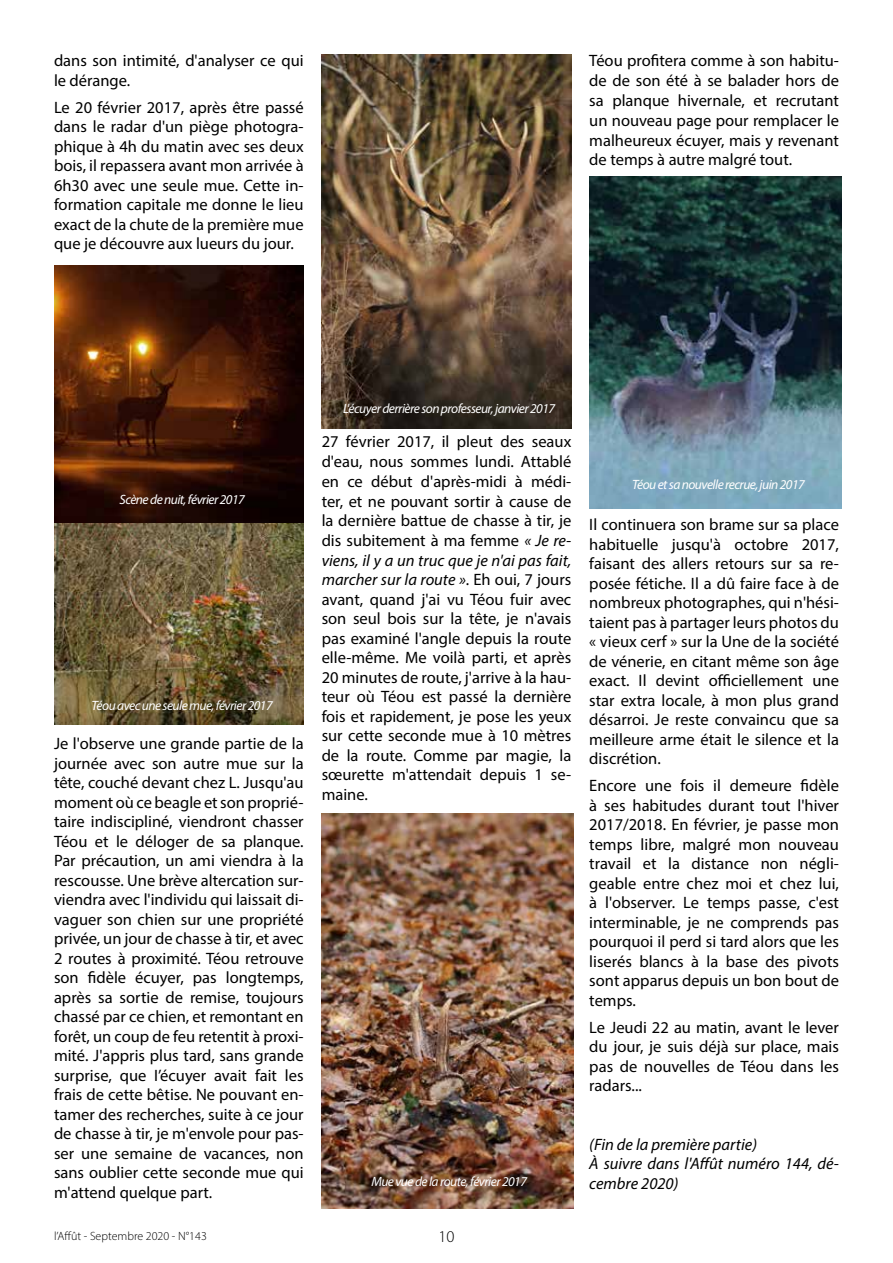
<style>
.page{position:relative;width:893px;height:1263px;background:#fff}
.page>*{position:absolute;margin:0;border:0;box-sizing:border-box;transform-origin:0 0}
.t1{font:16.5px/19.5px "Myriad Pro";color:#000;text-align:justify}
.t2{font:italic 16.5px/19.5px "Myriad Pro";color:#000}
.t3{font:300 16.5px "Myriad Pro";color:#000}
.t4{font:italic 13.5px "Myriad Pro";letter-spacing:-.04em;color:#fff}
.t5{font:300 12px "Myriad Pro";color:#000}
.s1{font-style:italic}
</style>
<div class="page">
<img style="left:54px;top:266px;width:250px;height:459px">
<img style="left:322px;top:54px;width:249px;height:374px">
<img style="left:322px;top:813px;width:252px;height:396px">
<img style="left:589px;top:176px;width:252px;height:332px">
<p class="t1" style="left:54px;top:51px;width:251px">dans son intimité, d'analyser ce qui le dérange.</p>
<p class="t1" style="left:54px;top:97px;width:251px">Le 20 février 2017, après être passé dans le radar d'un piège photogra&shy;phique à 4h du matin avec ses deux bois, il repassera avant mon arrivée à 6h30 avec une seule mue. Cette in&shy;formation capitale me donne le lieu exact de la chute de la première mue que je découvre aux lueurs du jour.</p>
<p class="t1" style="left:589px;top:51px;width:251px">Téou profitera comme à son habitu&shy;de de son été à se balader hors de sa planque hivernale, et recrutant un nouveau page pour remplacer le malheureux écuyer, mais y revenant de temps à autre malgré tout.</p>
<p class="t4" style="left:119px;top:491px;width:127px">Scène de nuit, février 2017</p>
<p class="t4" style="left:92px;top:697px;width:183px">Téou avec une seule mue, février 2017</p>
<p class="t1" style="left:54px;top:734px;width:251px">Je l'observe une grande partie de la journée avec son autre mue sur la tête, couché devant chez L. Jusqu'au moment où ce beagle et son proprié&shy;taire indiscipliné, viendront chasser Téou et le déloger de sa planque.<br>Par précaution, un ami viendra à la rescousse. Une brève altercation sur&shy;viendra avec l'individu qui laissait di&shy;vaguer son chien sur une propriété privée, un jour de chasse à tir, et avec 2 routes à proximité. Téou retrouve son fidèle écuyer, pas longtemps, après sa sortie de remise, toujours chassé par ce chien, et remontant en forêt, un coup de feu retentit à proxi&shy;mité. J'appris plus tard, sans grande surprise, que I’écuyer avait fait les frais de cette bêtise. Ne pouvant en&shy;tamer des recherches, suite à ce jour de chasse à tir, je m'envole pour pas&shy;ser une semaine de vacances, non sans oublier cette seconde mue qui m'attend quelque part.</p>
<p class="t4" style="left:343px;top:400px;width:213px">L'écuyer derrière son professeur, janvier 2017</p>
<p class="t1" style="left:322px;top:432px;width:251px">27 février 2017, il pleut des seaux d'eau, nous sommes lundi. Attablé en ce début d'après-midi à médi&shy;ter, et ne pouvant sortir à cause de la dernière battue de chasse à tir, je dis subitement à ma femme <span class="s1">« Je re&shy;viens, il y a un truc que je n'ai pas fait, marcher sur la route »</span>. Eh oui, 7 jours avant, quand j'ai vu Téou fuir avec son seul bois sur la tête, je n'avais pas examiné l'angle depuis la route elle-même. Me voilà parti, et après 20 minutes de route, j'arrive à la hau&shy;teur où Téou est passé la dernière fois et rapidement, je pose les yeux sur cette seconde mue à 10 mètres de la route. Comme par magie, la sœurette m'attendait depuis 1 se&shy;maine.</p>
<p class="t4" style="left:371px;top:1173px;width:157px">Mue vue de la route, février 2017</p>
<p class="t5" style="left:54px;top:1229px;width:154px">l’Affût - Septembre 2020 - N°143</p>
<p class="t3" style="left:438px;top:1227px;width:18px">10</p>
<p class="t4" style="left:632px;top:476px;width:174px">Téou et sa nouvelle recrue, juin 2017</p>
<p class="t1" style="left:589px;top:515px;width:251px">Il continuera son brame sur sa place habituelle jusqu'à octobre 2017, faisant des allers retours sur sa re&shy;posée fétiche. Il a dû faire face à de nombreux photographes, qui n'hési&shy;taient pas à partager leurs photos du « vieux cerf » sur la Une de la société de vénerie, en citant même son âge exact. Il devint officiellement une star extra locale, à mon plus grand désarroi. Je reste convaincu que sa meilleure arme était le silence et la discrétion.</p>
<p class="t1" style="left:589px;top:776px;width:251px">Encore une fois il demeure fidèle à ses habitudes durant tout l'hiver 2017/2018. En février, je passe mon temps libre, malgré mon nouveau travail et la distance non négli&shy;geable entre chez moi et chez lui, à l'observer. Le temps passe, c'est interminable, je ne comprends pas pourquoi il perd si tard alors que les liserés blancs à la base des pivots sont apparus depuis un bon bout de temps.</p>
<p class="t1" style="left:589px;top:1017px;width:251px">Le Jeudi 22 au matin, avant le lever du jour, je suis déjà sur place, mais pas de nouvelles de Téou dans les radars...</p>
<p class="t2" style="left:589px;top:1134px;width:251px">(Fin de la première partie)<br>À suivre dans l'Affût numéro 144, dé&shy;cembre 2020)</p>
</div>
